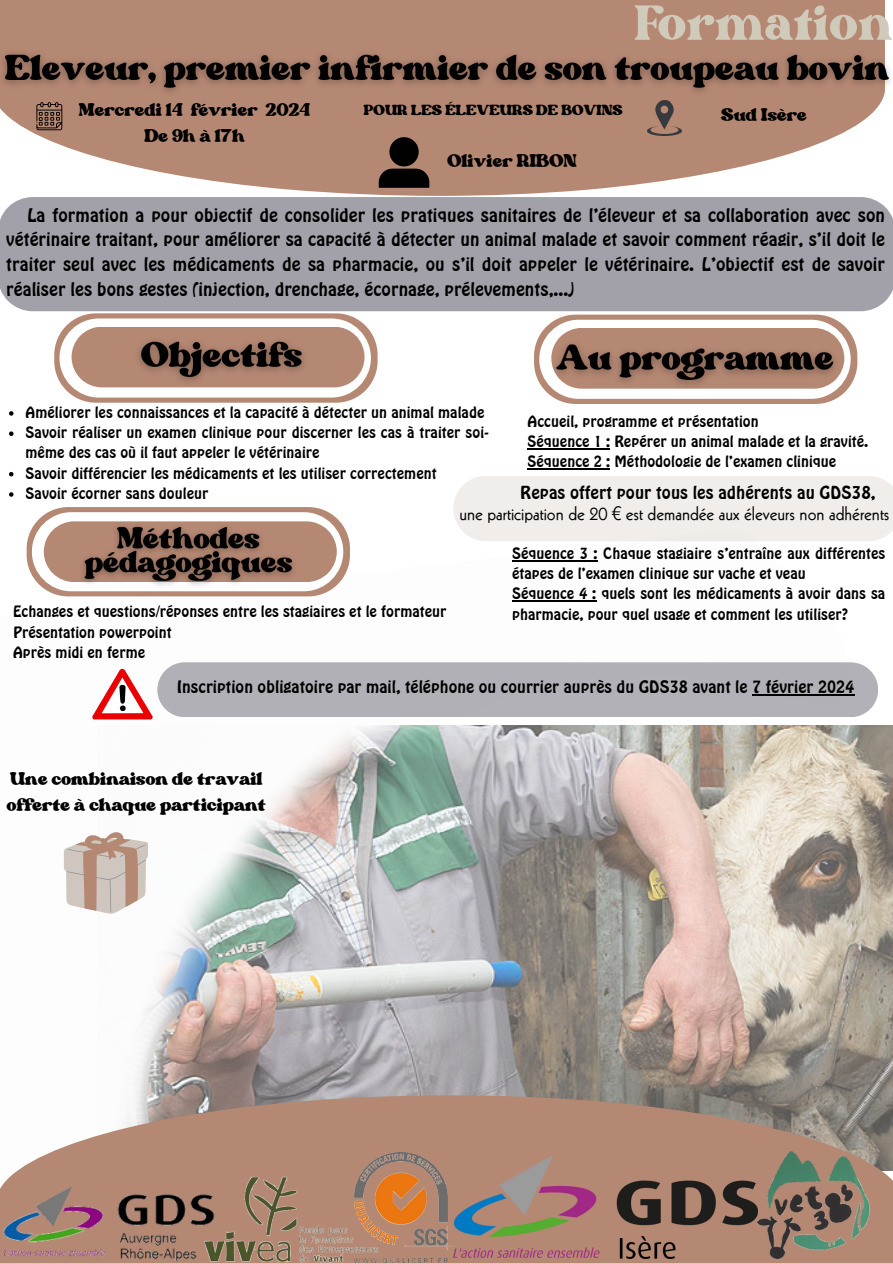
<style>
.page{position:relative;width:893px;height:1264px;background:#fff}
.page>*{position:absolute;margin:0;border:0;box-sizing:border-box;transform-origin:0 0}
.t1{font:67.5px "Bright";color:#d0cabb}
.t2{font:25.5px/25.8px "Margin";color:#000}
.t3{font:20.7px "Margin";color:#000}
.t4{font:18.9px "Kabel LT Pro";color:#000}
.t5{font:18px/24.8px "Hobo BT";color:#000;text-align:justify}
.t6{font:17.25px "Hobo BT";color:#000}
.t7{font:16.5px "Hobo BT";color:#000}
.t8{font:15px/20.2px "Hobo BT";color:#000}
</style>
<div class="page">
<svg style="left:0;top:0;width:885px;height:196px;fill:#b58873"></svg>
<svg style="left:54px;top:313px;width:323px;height:90px"></svg>
<div style="left:0;top:197px;width:892px;height:114px;background:#a2a1a9"></div>
<svg style="left:534px;top:314px;width:323px;height:90px"></svg>
<img style="left:647px;top:103px;width:34px;height:33px">
<svg style="left:379px;top:137px;width:50px;height:51px;background:#46342c"></svg>
<svg style="left:36px;top:103px;width:26px;height:27px"></svg>
<img style="left:26px;top:544px;width:866px;height:551px">
<div style="left:157px;top:662px;width:721px;height:55px;background:#b1b0b6;border-radius:27px"></div>
<div style="left:453px;top:476px;width:439px;height:65px;background:#f0edeb"></div>
<svg style="left:9px;top:1095px;width:883px;height:168px;background:#b49383"></svg>
<svg style="left:92px;top:668px;width:61px;height:51px"></svg>
<svg style="left:63px;top:832px;width:85px;height:81px"></svg>
<hr style="left:752px;top:694px;width:102px;height:1px;background:#000">
<svg style="left:27px;top:507px;width:323px;height:89px"></svg>
<img style="left:73px;top:518px;width:231px;height:75px">
<img style="left:0;top:42px;width:891px;height:61px">
<img style="left:129px;top:329px;width:187px;height:62px">
<img style="left:542px;top:333px;width:305px;height:62px">
<svg style="left:9px;top:411px;width:5px;height:4px"></svg>
<svg style="left:9px;top:431px;width:5px;height:5px"></svg>
<svg style="left:9px;top:472px;width:5px;height:4px"></svg>
<svg style="left:9px;top:492px;width:5px;height:4px"></svg>
<hr style="left:527px;top:448px;width:83px;height:1px;background:#000">
<hr style="left:527px;top:468px;width:83px;height:1px;background:#000">
<hr style="left:512px;top:560px;width:85px;height:1px;background:#000">
<hr style="left:512px;top:600px;width:84px;height:1px;background:#000">
<img style="left:0;top:1178px;width:216px;height:85px">
<img style="left:204px;top:1176px;width:151px;height:86px">
<img style="left:454px;top:1155px;width:303px;height:103px">
<img style="left:757px;top:1151px;width:123px;height:107px">
<img style="left:355px;top:1151px;width:99px;height:111px">
<p class="t2" style="left:79px;top:97px;width:233px">Mercredi 14 février 2024</p>
<p class="t2" style="left:144px;top:123px;width:102px">De 9h à 17h</p>
<p class="t1" style="left:634px;top:-6px;width:260px">Formation</p>
<p class="t3" style="left:364px;top:100px;width:260px">POUR LES ÉLEVEURS DE BOVINS</p>
<p class="t2" style="left:447px;top:148px;width:131px">Olivier RIBON</p>
<p class="t2" style="left:721px;top:102px;width:87px">Sud Isère</p>
<p class="t5" style="left:6px;top:202px;width:880px;text-indent:21px">La formation a pour objectif de consolider les pratiques sanitaires de l’éleveur et sa collaboration avec son vétérinaire traitant, pour améliorer sa capacité à détecter un animal malade et savoir comment réagir, s’il doit le traiter seul avec les médicaments de sa pharmacie, ou s’il doit appeler le vétérinaire. L’objectif est de savoir réaliser les bons gestes (injection, drenchage, écornage, prélevements,...)</p>
<p class="t8" style="left:25px;top:402px;width:460px">Améliorer les connaissances et la capacité à détecter un animal malade</p>
<p class="t8" style="left:25px;top:422px;width:465px">Savoir réaliser un examen clinique pour discerner les cas à traiter soi&shy;même des cas où il faut appeler le vétérinaire</p>
<p class="t8" style="left:25px;top:463px;width:412px">Savoir différencier les médicaments et les utiliser correctement</p>
<p class="t8" style="left:25px;top:483px;width:184px">Savoir écorner sans douleur</p>
<p class="t8" style="left:527px;top:411px;width:233px">Accueil, programme et présentation</p>
<p class="t8" style="left:527px;top:431px;width:342px">Séquence 1 : Repérer un animal malade et la gravité.</p>
<p class="t8" style="left:527px;top:451px;width:310px">Séquence 2 : Méthodologie de l’examen clinique</p>
<p class="t4" style="left:459px;top:506px;width:431px">une participation de 20 € est demandée aux éleveurs non adhérents</p>
<p class="t6" style="left:520px;top:482px;width:357px">Repas offert pour tous les adhérents au GDS38,</p>
<p class="t8" style="left:512px;top:543px;width:374px">Séquence 3 : Chaque stagiaire s’entraîne aux différentes étapes de l’examen clinique sur vache et veau</p>
<p class="t8" style="left:512px;top:583px;width:374px">Séquence 4 : quels sont les médicaments à avoir dans sa</p>
<p class="t8" style="left:13px;top:601px;width:435px">Echanges et questions/réponses entre les stagiaires et le formateur</p>
<p class="t8" style="left:512px;top:604px;width:337px">pharmacie, pour quel usage et comment les utiliser?</p>
<p class="t8" style="left:13px;top:622px;width:160px">Présentation powerpoint</p>
<p class="t8" style="left:13px;top:642px;width:134px">Après midi en ferme</p>
<p class="t7" style="left:177px;top:677px;width:679px">Inscription obligatoire par mail, téléphone ou courrier auprès du GDS38 avant le 7 février 2024</p>
<p class="t2" style="left:7px;top:765px;width:260px">Une combinaison de travail offerte à chaque participant</p>
</div>
